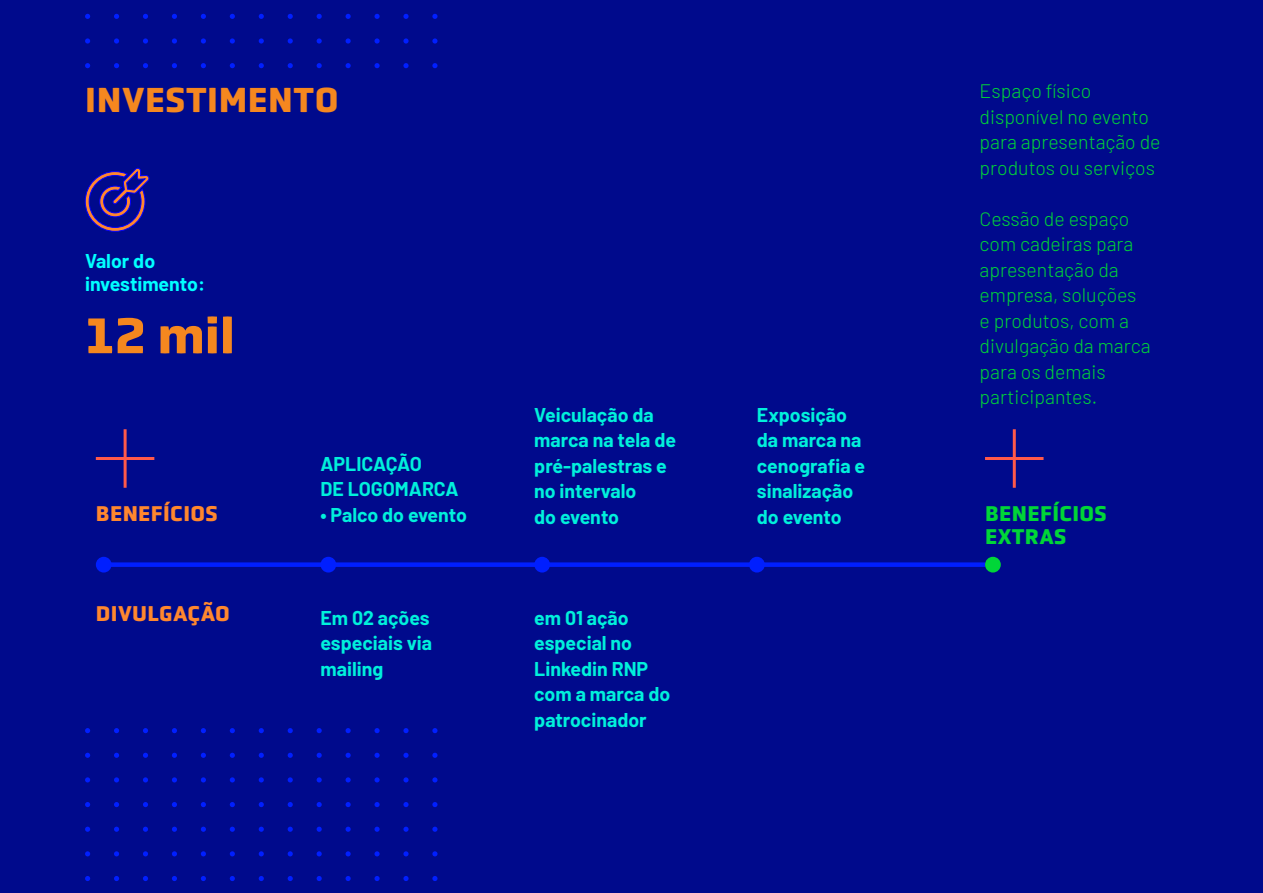
<style>
.page{position:relative;width:1263px;height:893px;background:#000a8c}
.page>*{position:absolute;margin:0;border:0;box-sizing:border-box;transform-origin:0 0}
.t1{font:700 51px "Obvia";color:#f5871f}
.t2{font:700 35.4px "Obvia";letter-spacing:.015em;color:#f5871f}
.t3{font:700 21.75px "Obvia";letter-spacing:.015em;color:#ff872e}
.t4{font:700 21.75px/22.6px "Obvia";letter-spacing:.015em;color:#00d638}
.t5{font:700 19.5px/25.5px "Barlow";color:#00f0db}
.t6{font:300 19.5px/25.5px "Barlow";color:#00d638}
.t7{font:700 19.5px/22.5px "Barlow";color:#0ff}
</style>
<div class="page">
<svg style="left:85px;top:14px;width:5px;height:5px"></svg>
<svg style="left:114px;top:14px;width:5px;height:5px"></svg>
<svg style="left:143px;top:14px;width:5px;height:5px"></svg>
<svg style="left:172px;top:14px;width:5px;height:5px"></svg>
<svg style="left:201px;top:14px;width:5px;height:5px"></svg>
<svg style="left:230px;top:14px;width:5px;height:5px"></svg>
<svg style="left:259px;top:14px;width:5px;height:5px"></svg>
<svg style="left:288px;top:14px;width:5px;height:5px"></svg>
<svg style="left:317px;top:14px;width:5px;height:5px"></svg>
<svg style="left:346px;top:14px;width:5px;height:5px"></svg>
<svg style="left:374px;top:14px;width:6px;height:5px"></svg>
<svg style="left:403px;top:14px;width:6px;height:5px"></svg>
<svg style="left:432px;top:14px;width:5px;height:5px"></svg>
<svg style="left:85px;top:38px;width:5px;height:6px"></svg>
<svg style="left:114px;top:38px;width:5px;height:6px"></svg>
<svg style="left:143px;top:38px;width:5px;height:6px"></svg>
<svg style="left:172px;top:38px;width:5px;height:6px"></svg>
<svg style="left:201px;top:38px;width:5px;height:6px"></svg>
<svg style="left:230px;top:38px;width:5px;height:6px"></svg>
<svg style="left:259px;top:38px;width:5px;height:6px"></svg>
<svg style="left:288px;top:38px;width:5px;height:6px"></svg>
<svg style="left:317px;top:38px;width:5px;height:6px"></svg>
<svg style="left:346px;top:38px;width:5px;height:6px"></svg>
<svg style="left:374px;top:38px;width:6px;height:6px"></svg>
<svg style="left:403px;top:38px;width:6px;height:6px"></svg>
<svg style="left:432px;top:38px;width:5px;height:6px"></svg>
<svg style="left:85px;top:63px;width:5px;height:5px"></svg>
<svg style="left:114px;top:63px;width:5px;height:5px"></svg>
<svg style="left:143px;top:63px;width:5px;height:5px"></svg>
<svg style="left:172px;top:63px;width:5px;height:5px"></svg>
<svg style="left:201px;top:63px;width:5px;height:5px"></svg>
<svg style="left:230px;top:63px;width:5px;height:5px"></svg>
<svg style="left:259px;top:63px;width:5px;height:5px"></svg>
<svg style="left:288px;top:63px;width:5px;height:5px"></svg>
<svg style="left:317px;top:63px;width:5px;height:5px"></svg>
<svg style="left:346px;top:63px;width:5px;height:5px"></svg>
<svg style="left:374px;top:63px;width:6px;height:5px"></svg>
<svg style="left:403px;top:63px;width:6px;height:5px"></svg>
<svg style="left:432px;top:63px;width:5px;height:5px"></svg>
<svg style="left:85px;top:728px;width:5px;height:5px"></svg>
<svg style="left:114px;top:728px;width:5px;height:5px"></svg>
<svg style="left:143px;top:728px;width:5px;height:5px"></svg>
<svg style="left:172px;top:728px;width:5px;height:5px"></svg>
<svg style="left:201px;top:728px;width:5px;height:5px"></svg>
<svg style="left:230px;top:728px;width:5px;height:5px"></svg>
<svg style="left:259px;top:728px;width:5px;height:5px"></svg>
<svg style="left:288px;top:728px;width:5px;height:5px"></svg>
<svg style="left:317px;top:728px;width:5px;height:5px"></svg>
<svg style="left:346px;top:728px;width:5px;height:5px"></svg>
<svg style="left:374px;top:728px;width:6px;height:5px"></svg>
<svg style="left:403px;top:728px;width:6px;height:5px"></svg>
<svg style="left:432px;top:728px;width:5px;height:5px"></svg>
<svg style="left:85px;top:753px;width:5px;height:5px"></svg>
<svg style="left:114px;top:753px;width:5px;height:5px"></svg>
<svg style="left:143px;top:753px;width:5px;height:5px"></svg>
<svg style="left:172px;top:753px;width:5px;height:5px"></svg>
<svg style="left:201px;top:753px;width:5px;height:5px"></svg>
<svg style="left:230px;top:753px;width:5px;height:5px"></svg>
<svg style="left:259px;top:753px;width:5px;height:5px"></svg>
<svg style="left:288px;top:753px;width:5px;height:5px"></svg>
<svg style="left:317px;top:753px;width:5px;height:5px"></svg>
<svg style="left:346px;top:753px;width:5px;height:5px"></svg>
<svg style="left:374px;top:753px;width:6px;height:5px"></svg>
<svg style="left:403px;top:753px;width:6px;height:5px"></svg>
<svg style="left:432px;top:753px;width:5px;height:5px"></svg>
<svg style="left:85px;top:777px;width:5px;height:5px"></svg>
<svg style="left:114px;top:777px;width:5px;height:5px"></svg>
<svg style="left:143px;top:777px;width:5px;height:5px"></svg>
<svg style="left:172px;top:777px;width:5px;height:5px"></svg>
<svg style="left:201px;top:777px;width:5px;height:5px"></svg>
<svg style="left:230px;top:777px;width:5px;height:5px"></svg>
<svg style="left:259px;top:777px;width:5px;height:5px"></svg>
<svg style="left:288px;top:777px;width:5px;height:5px"></svg>
<svg style="left:317px;top:777px;width:5px;height:5px"></svg>
<svg style="left:346px;top:777px;width:5px;height:5px"></svg>
<svg style="left:374px;top:777px;width:6px;height:5px"></svg>
<svg style="left:403px;top:777px;width:6px;height:5px"></svg>
<svg style="left:432px;top:777px;width:5px;height:5px"></svg>
<svg style="left:85px;top:802px;width:5px;height:5px"></svg>
<svg style="left:114px;top:802px;width:5px;height:5px"></svg>
<svg style="left:143px;top:802px;width:5px;height:5px"></svg>
<svg style="left:172px;top:802px;width:5px;height:5px"></svg>
<svg style="left:201px;top:802px;width:5px;height:5px"></svg>
<svg style="left:230px;top:802px;width:5px;height:5px"></svg>
<svg style="left:259px;top:802px;width:5px;height:5px"></svg>
<svg style="left:288px;top:802px;width:5px;height:5px"></svg>
<svg style="left:317px;top:802px;width:5px;height:5px"></svg>
<svg style="left:346px;top:802px;width:5px;height:5px"></svg>
<svg style="left:374px;top:802px;width:6px;height:5px"></svg>
<svg style="left:403px;top:802px;width:6px;height:5px"></svg>
<svg style="left:432px;top:802px;width:5px;height:5px"></svg>
<svg style="left:85px;top:827px;width:5px;height:5px"></svg>
<svg style="left:114px;top:827px;width:5px;height:5px"></svg>
<svg style="left:143px;top:827px;width:5px;height:5px"></svg>
<svg style="left:172px;top:827px;width:5px;height:5px"></svg>
<svg style="left:201px;top:827px;width:5px;height:5px"></svg>
<svg style="left:230px;top:827px;width:5px;height:5px"></svg>
<svg style="left:259px;top:827px;width:5px;height:5px"></svg>
<svg style="left:288px;top:827px;width:5px;height:5px"></svg>
<svg style="left:317px;top:827px;width:5px;height:5px"></svg>
<svg style="left:346px;top:827px;width:5px;height:5px"></svg>
<svg style="left:374px;top:827px;width:6px;height:5px"></svg>
<svg style="left:403px;top:827px;width:6px;height:5px"></svg>
<svg style="left:432px;top:827px;width:5px;height:5px"></svg>
<svg style="left:85px;top:851px;width:5px;height:5px"></svg>
<svg style="left:114px;top:851px;width:5px;height:5px"></svg>
<svg style="left:143px;top:851px;width:5px;height:5px"></svg>
<svg style="left:172px;top:851px;width:5px;height:5px"></svg>
<svg style="left:201px;top:851px;width:5px;height:5px"></svg>
<svg style="left:230px;top:851px;width:5px;height:5px"></svg>
<svg style="left:259px;top:851px;width:5px;height:5px"></svg>
<svg style="left:288px;top:851px;width:5px;height:5px"></svg>
<svg style="left:317px;top:851px;width:5px;height:5px"></svg>
<svg style="left:346px;top:851px;width:5px;height:5px"></svg>
<svg style="left:374px;top:851px;width:6px;height:5px"></svg>
<svg style="left:403px;top:851px;width:6px;height:5px"></svg>
<svg style="left:432px;top:851px;width:5px;height:5px"></svg>
<svg style="left:85px;top:876px;width:5px;height:5px"></svg>
<svg style="left:114px;top:876px;width:5px;height:5px"></svg>
<svg style="left:143px;top:876px;width:5px;height:5px"></svg>
<svg style="left:172px;top:876px;width:5px;height:5px"></svg>
<svg style="left:201px;top:876px;width:5px;height:5px"></svg>
<svg style="left:230px;top:876px;width:5px;height:5px"></svg>
<svg style="left:259px;top:876px;width:5px;height:5px"></svg>
<svg style="left:288px;top:876px;width:5px;height:5px"></svg>
<svg style="left:317px;top:876px;width:5px;height:5px"></svg>
<svg style="left:346px;top:876px;width:5px;height:5px"></svg>
<svg style="left:374px;top:876px;width:6px;height:5px"></svg>
<svg style="left:403px;top:876px;width:6px;height:5px"></svg>
<svg style="left:432px;top:876px;width:5px;height:5px"></svg>
<svg style="left:85px;top:168px;width:64px;height:64px"></svg>
<hr style="left:124px;top:429px;width:3px;height:59px;background:#ff594a">
<hr style="left:96px;top:457px;width:58px;height:3px;background:#ff594a">
<hr style="left:1013px;top:429px;width:3px;height:59px;background:#ff594a">
<hr style="left:985px;top:457px;width:58px;height:3px;background:#ff594a">
<div style="left:96px;top:557px;width:16px;height:15px;background:#001fff;border-radius:50%"></div>
<div style="left:749px;top:557px;width:16px;height:15px;background:#001fff;border-radius:50%"></div>
<div style="left:985px;top:557px;width:16px;height:15px;background:#00d638;border-radius:50%"></div>
<div style="left:104px;top:562px;width:653px;height:5px;background:#001fff"></div>
<div style="left:763px;top:562px;width:222px;height:5px;background:#001fff"></div>
<div style="left:320px;top:557px;width:16px;height:15px;background:#001fff;border-radius:50%"></div>
<div style="left:534px;top:557px;width:16px;height:15px;background:#001fff;border-radius:50%"></div>
<p class="t6" style="left:979px;top:77px;width:182px">Espaço físico disponível no evento para apresentação de produtos ou serviços</p>
<p class="t6" style="left:979px;top:205px;width:172px">Cessão de espaço com cadeiras para apresentação da empresa, soluções e produtos, com a divulgação da marca para os demais participantes.</p>
<p class="t2" style="left:85px;top:79px;width:255px">INVESTIMENTO</p>
<p class="t7" style="left:85px;top:249px;width:122px">Valor do investimento:</p>
<p class="t1" style="left:85px;top:305px;width:151px">12 mil</p>
<p class="t5" style="left:534px;top:400px;width:143px">Veiculação da marca na tela de pré-palestras e no intervalo<br>do evento</p>
<p class="t5" style="left:757px;top:400px;width:110px">Exposição da marca na cenografia e sinalização</p>
<p class="t5" style="left:320px;top:449px;width:140px">APLICAÇÃO<br>DE LOGOMARCA</p>
<p class="t5" style="left:320px;top:500px;width:148px">• Palco do evento</p>
<p class="t3" style="left:96px;top:500px;width:123px">BENEFÍCIOS</p>
<p class="t5" style="left:757px;top:502px;width:86px">do evento</p>
<p class="t4" style="left:985px;top:502px;width:123px">BENEFÍCIOS<br>EXTRAS</p>
<p class="t3" style="left:96px;top:601px;width:135px">DIVULGAÇÃO</p>
<p class="t5" style="left:320px;top:603px;width:113px">Em 02 ações especiais via mailing</p>
<p class="t5" style="left:534px;top:603px;width:137px">em 01 ação especial no<br>Linkedin RNP com a marca do patrocinador</p>
</div>
